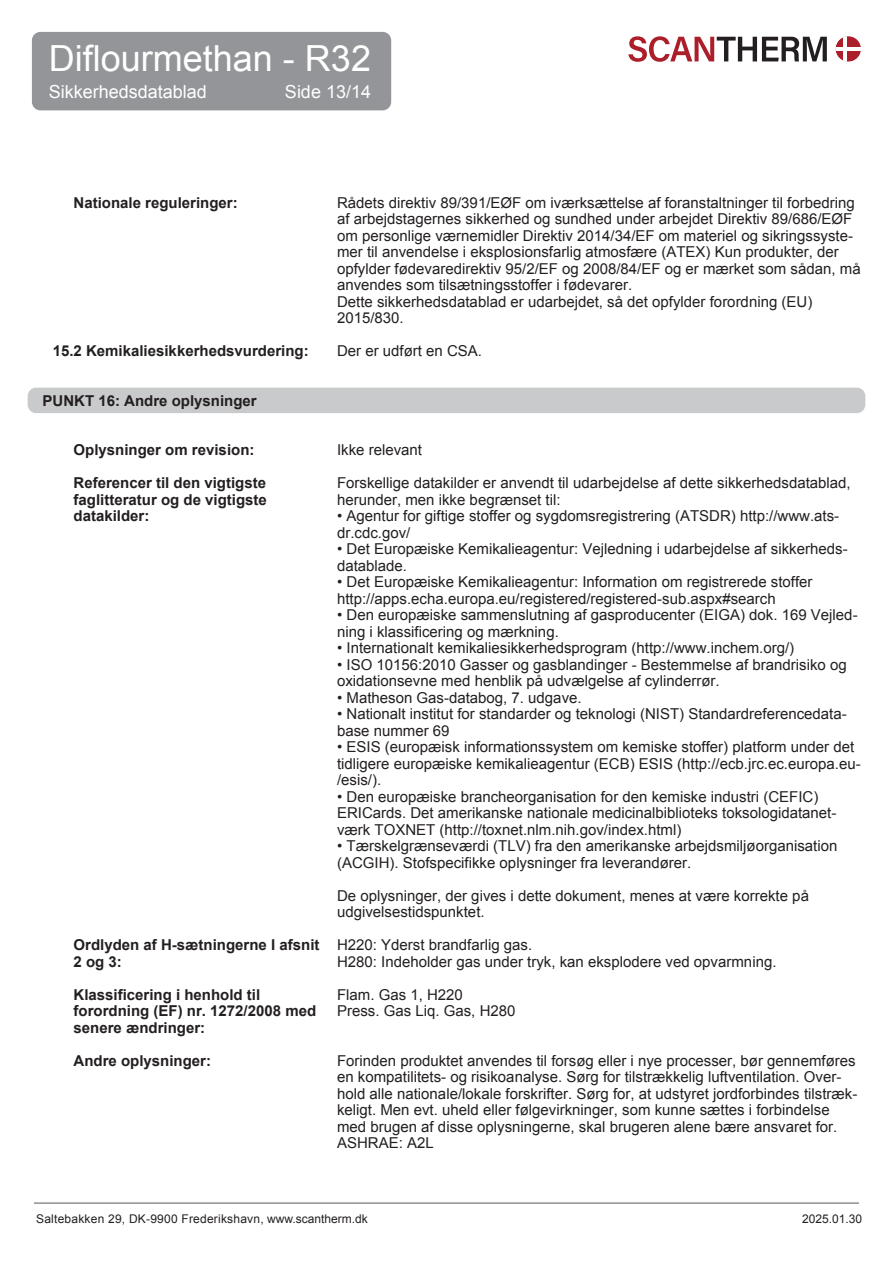
<style>
.page{position:relative;width:893px;height:1263px;background:#fff}
.page>*{position:absolute;margin:0;border:0;box-sizing:border-box;transform-origin:0 0}
.t1{font:36px "Arial";color:#fff}
.t2{font:18px "Arial";color:#fff}
.t3{font:15px/16.5px "Arial";color:#231f20}
.t4{font:700 15px/16.5px "Arial";color:#231f20}
.t5{font:12px "Arial";letter-spacing:.02em;color:#231f20}
</style>
<div class="page">
<div style="left:28px;top:388px;width:837px;height:25px;background:#c9cacb;border-radius:9px"></div>
<hr style="left:34px;top:1203px;width:825px;height:1px;background:#57585a">
<div style="left:32px;top:32px;width:359px;height:78px;background:#939598;border-radius:9px"></div>
<svg style="left:628px;top:36px;width:199px;height:26px"></svg>
<svg style="left:835px;top:36px;width:26px;height:26px"></svg>
<hr style="left:843px;top:36px;width:3px;height:26px;background:#fff">
<hr style="left:835px;top:47px;width:26px;height:4px;background:#fff">
<h1 class="t1" style="left:49px;top:35px;width:324px">Diflourmethan - R32</h1>
<p class="t2" style="left:49px;top:80px;width:160px">Sikkerhedsdatablad</p>
<p class="t2" style="left:285px;top:80px;width:88px">Side 13/14</p>
<p class="t4" style="left:74px;top:195px;width:166px">Nationale reguleringer:</p>
<p class="t4" style="left:53px;top:343px;width:257px">15.2 Kemikaliesikkerhedsvurdering:</p>
<p class="t4" style="left:43px;top:393px;width:216px">PUNKT 16: Andre oplysninger</p>
<p class="t4" style="left:74px;top:442px;width:182px">Oplysninger om revision:</p>
<p class="t4" style="left:74px;top:475px;width:195px;text-align:justify">Referencer til den vigtigste faglitteratur og de vigtigste datakilder:</p>
<p class="t4" style="left:74px;top:937px;width:247px">Ordlyden af H-sætningerne I afsnit<br>2 og 3:</p>
<p class="t4" style="left:74px;top:987px;width:244px">Klassificering i henhold til forordning (EF) nr. 1272/2008 med senere ændringer:</p>
<p class="t4" style="left:74px;top:1053px;width:139px">Andre oplysninger:</p>
<p class="t3" style="left:337px;top:194px;width:525px">Rådets direktiv 89/391/EØF om iværksættelse af foranstaltninger til forbedring af arbejdstagernes sikkerhed og sundhed under arbejdet Direktiv 89/686/EØF om personlige værnemidler Direktiv 2014/34/EF om materiel og sikringssyste&shy;mer til anvendelse i eksplosionsfarlig atmosfære (ATEX) Kun produkter, der opfylder fødevaredirektiv 95/2/EF og 2008/84/EF og er mærket som sådan, må anvendes som tilsætningsstoffer i fødevarer.<br>Dette sikkerhedsdatablad er udarbejdet, så det opfylder forordning (EU)<br>2015/830.</p>
<p class="t3" style="left:337px;top:343px;width:147px">Der er udført en CSA.</p>
<p class="t3" style="left:337px;top:442px;width:87px">Ikke relevant</p>
<p class="t3" style="left:337px;top:475px;width:515px">Forskellige datakilder er anvendt til udarbejdelse af dette sikkerhedsdatablad, herunder, men ikke begrænset til:</p>
<p class="t3" style="left:337px;top:508px;width:504px">• Agentur for giftige stoffer og sygdomsregistrering (ATSDR) http://www.ats&shy;dr.cdc.gov/</p>
<p class="t3" style="left:337px;top:541px;width:512px">• Det Europæiske Kemikalieagentur: Vejledning i udarbejdelse af sikkerheds&shy;datablade.</p>
<p class="t3" style="left:337px;top:574px;width:477px">• Det Europæiske Kemikalieagentur: Information om registrerede stoffer http://apps.echa.europa.eu/registered/registered-sub.aspx#search</p>
<p class="t3" style="left:337px;top:607px;width:522px">• Den europæiske sammenslutning af gasproducenter (EIGA) dok. 169 Vejled&shy;ning i klassificering og mærkning.</p>
<p class="t3" style="left:337px;top:640px;width:459px">• Internationalt kemikaliesikkerhedsprogram (http://www.inchem.org/)</p>
<p class="t3" style="left:337px;top:656px;width:511px">• ISO 10156:2010 Gasser og gasblandinger - Bestemmelse af brandrisiko og oxidationsevne med henblik på udvælgelse af cylinderrør.</p>
<p class="t3" style="left:337px;top:689px;width:246px">• Matheson Gas-databog, 7. udgave.</p>
<p class="t3" style="left:337px;top:706px;width:511px">• Nationalt institut for standarder og teknologi (NIST) Standardreferencedata&shy;base nummer 69</p>
<p class="t3" style="left:337px;top:739px;width:525px">• ESIS (europæisk informationssystem om kemiske stoffer) platform under det tidligere europæiske kemikalieagentur (ECB) ESIS (http://ecb.jrc.ec.europa.eu-/esis/).</p>
<p class="t3" style="left:337px;top:788px;width:501px">• Den europæiske brancheorganisation for den kemiske industri (CEFIC)<br>ERICards. Det amerikanske nationale medicinalbiblioteks toksologidatanet&shy;værk TOXNET (http://toxnet.nlm.nih.gov/index.html)</p>
<p class="t3" style="left:337px;top:838px;width:502px">• Tærskelgrænseværdi (TLV) fra den amerikanske arbejdsmiljøorganisation (ACGIH). Stofspecifikke oplysninger fra leverandører.</p>
<p class="t3" style="left:337px;top:887px;width:473px">De oplysninger, der gives i dette dokument, menes at være korrekte på udgivelsestidspunktet.</p>
<p class="t3" style="left:337px;top:937px;width:441px">H220: Yderst brandfarlig gas.<br>H280: Indeholder gas under tryk, kan eksplodere ved opvarmning.</p>
<p class="t3" style="left:337px;top:986px;width:180px">Flam. Gas 1, H220<br>Press. Gas Liq. Gas, H280</p>
<p class="t3" style="left:337px;top:1052px;width:522px">Forinden produktet anvendes til forsøg eller i nye processer, bør gennemføres en kompatilitets- og risikoanalyse. Sørg for tilstrækkelig luftventilation. Over&shy;hold alle nationale/lokale forskrifter. Sørg for, at udstyret jordforbindes tilstræk&shy;keligt. Men evt. uheld eller følgevirkninger, som kunne sættes i forbindelse med brugen af disse oplysningerne, skal brugeren alene bære ansvaret for.<br>ASHRAE: A2L</p>
<p class="t5" style="left:36px;top:1211px;width:333px">Saltebakken 29, DK-9900 Frederikshavn, www.scantherm.dk</p>
<p class="t5" style="left:802px;top:1211px;width:62px">2025.01.30</p>
</div>
